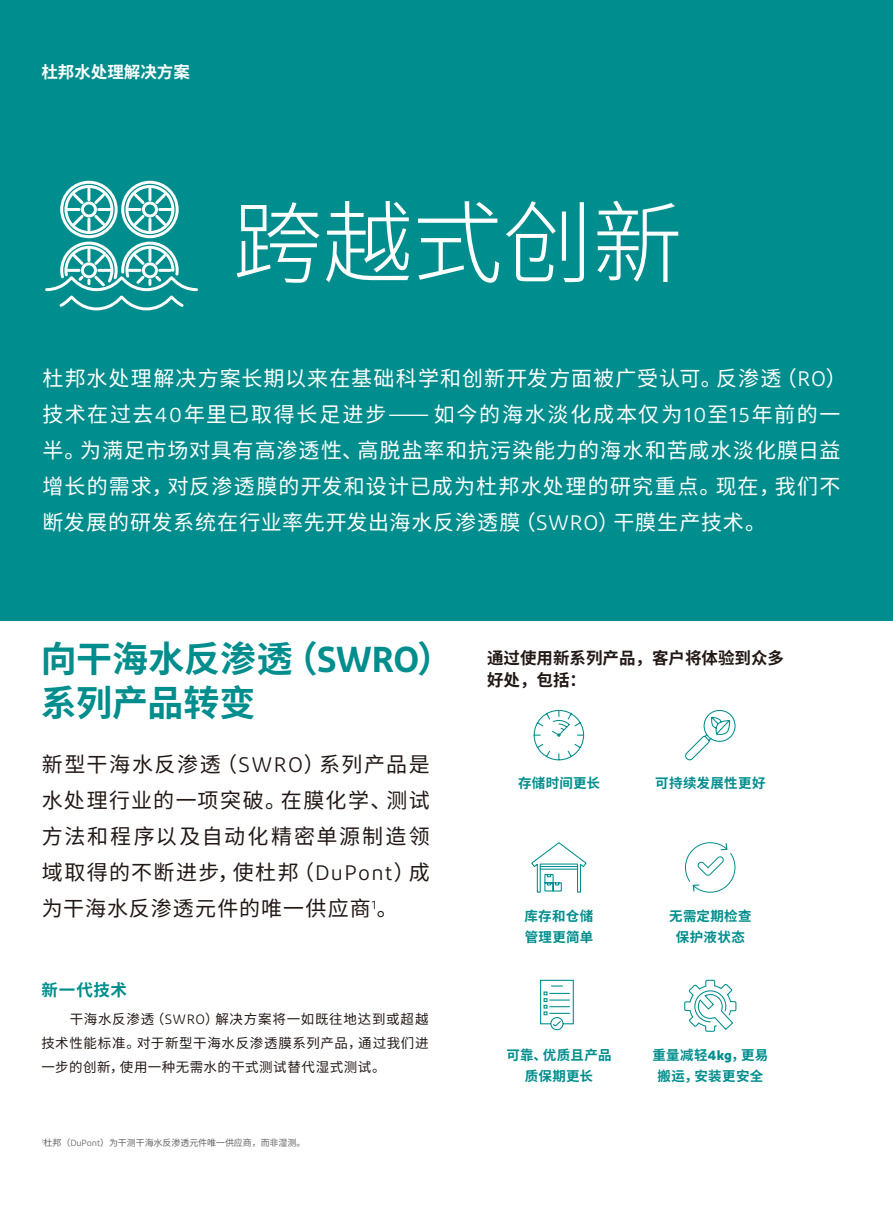
<style>
.page{position:relative;width:893px;height:1212px;background:#fff}
.page>*{position:absolute;margin:0;border:0;box-sizing:border-box;transform-origin:0 0}
.t1{font:300 90px "Source Han Sans CN";color:#fff}
.t2{font:700 36px/43.2px "Source Han Sans CN";color:#008d8d}
.t3{font:21px/36px "Source Han Sans CN";letter-spacing:.055em;color:#fff}
.t4{font:21px/36px "Source Han Sans CN";letter-spacing:.065em;color:#221815;text-align:justify}
.t5{font:700 16.5px/22.5px "Source Han Sans CN";color:#221815}
.t6{font:700 16.5px "Source Han Sans CN";color:#fff}
.t7{font:700 16.5px "Source Han Sans CN";letter-spacing:.05em;color:#008d8d}
.t8{font:13.5px/24px "Source Han Sans CN";letter-spacing:.04em;color:#221815;text-align:justify}
.t9{font:700 13.5px/21px "Source Han Sans CN";letter-spacing:.025em;color:#008d8d;text-align:center}
.t10{font:9px "Source Han Sans CN";letter-spacing:-.01em;color:#656464}
.s1{font-family:"Diodrum"}
.s2{font-family:"Diodrum";font-weight:600}
</style>
<div class="page">
<div style="left:0;top:0;width:893px;height:621px;background:#008d8d"></div>
<svg style="left:533px;top:709px;width:52px;height:52px"></svg>
<svg style="left:531px;top:842px;width:56px;height:51px"></svg>
<svg style="left:685px;top:842px;width:51px;height:51px"></svg>
<svg style="left:540px;top:979px;width:34px;height:52px"></svg>
<svg style="left:685px;top:709px;width:51px;height:52px"></svg>
<svg style="left:684px;top:979px;width:53px;height:53px"></svg>
<svg style="left:45px;top:180px;width:153px;height:131px"></svg>
<p class="t6" style="left:41px;top:63px;width:150px">杜邦水处理解决方案</p>
<h1 class="t1" style="left:233px;top:192px;width:451px">跨越式创新</h1>
<p class="t3" style="left:42px;top:361px;width:806px">杜邦水处理解决方案长期以来在基础科学和创新开发方面被广受认可。反渗透（<span class="s1">RO</span>）技术在过去<span class="s1">40</span>年里已取得长足进步<span class="s1">—</span>如今的海水淡化成本仅为<span class="s1">10</span>至<span class="s1">15</span>年前的一半。为满足市场对具有高渗透性、高脱盐率和抗污染能力的海水和苦咸水淡化膜日益增长的需求，对反渗透膜的开发和设计已成为杜邦水处理的研究重点。现在，我们不断发展的研发系统在行业率先开发出海水反渗透膜（<span class="s1">SWRO</span>）干膜生产技术。</p>
<h2 class="t2" style="left:41px;top:638px;width:414px">向干海水反渗透（<span class="s2">SWRO</span>）系列产品转变</h2>
<p class="t5" style="left:487px;top:647px;width:298px">通过使用新系列产品，客户将体验到众多好处，包括：</p>
<p class="t4" style="left:42px;top:747px;width:390px">新型干海水反渗透（<span class="s1">SWRO</span>）系列产品是水处理行业的一项突破。在膜化学、测试方法和程序以及自动化精密单源制造领域取得的不断进步，使杜邦（<span class="s1">DuPont</span>）成为干海水反渗透元件的唯一供应商<sup>1</sup>。</p>
<p class="t7" style="left:41px;top:980px;width:87px">新一代技术</p>
<p class="t8" style="left:41px;top:1008px;width:389px;text-indent:28px">干海水反渗透（<span class="s1">SWRO</span>）解决方案将一如既往地达到或超越技术性能标准。对于新型干海水反渗透膜系列产品，通过我们进一步的创新，使用一种无需水的干式测试替代湿式测试。</p>
<p class="t10" style="left:42px;top:1138px;width:265px"><sup>1</sup>杜邦（<span class="s1">DuPont</span>）为干测干海水反渗透元件唯一供应商，而非湿测。</p>
<p class="t9" style="left:518px;top:773px;width:83px">存储时间更长</p>
<p class="t9" style="left:655px;top:773px;width:112px">可持续发展性更好</p>
<p class="t9" style="left:524px;top:906px;width:70px;text-align:left">库存和仓储管理更简单</p>
<p class="t9" style="left:669px;top:906px;width:84px">无需定期检查保护液状态</p>
<p class="t9" style="left:506px;top:1045px;width:107px">可靠、优质且产品质保期更长</p>
<p class="t9" style="left:652px;top:1045px;width:117px">重量减轻<span class="s1">4kg</span>，更易搬运，安装更安全</p>
</div>
